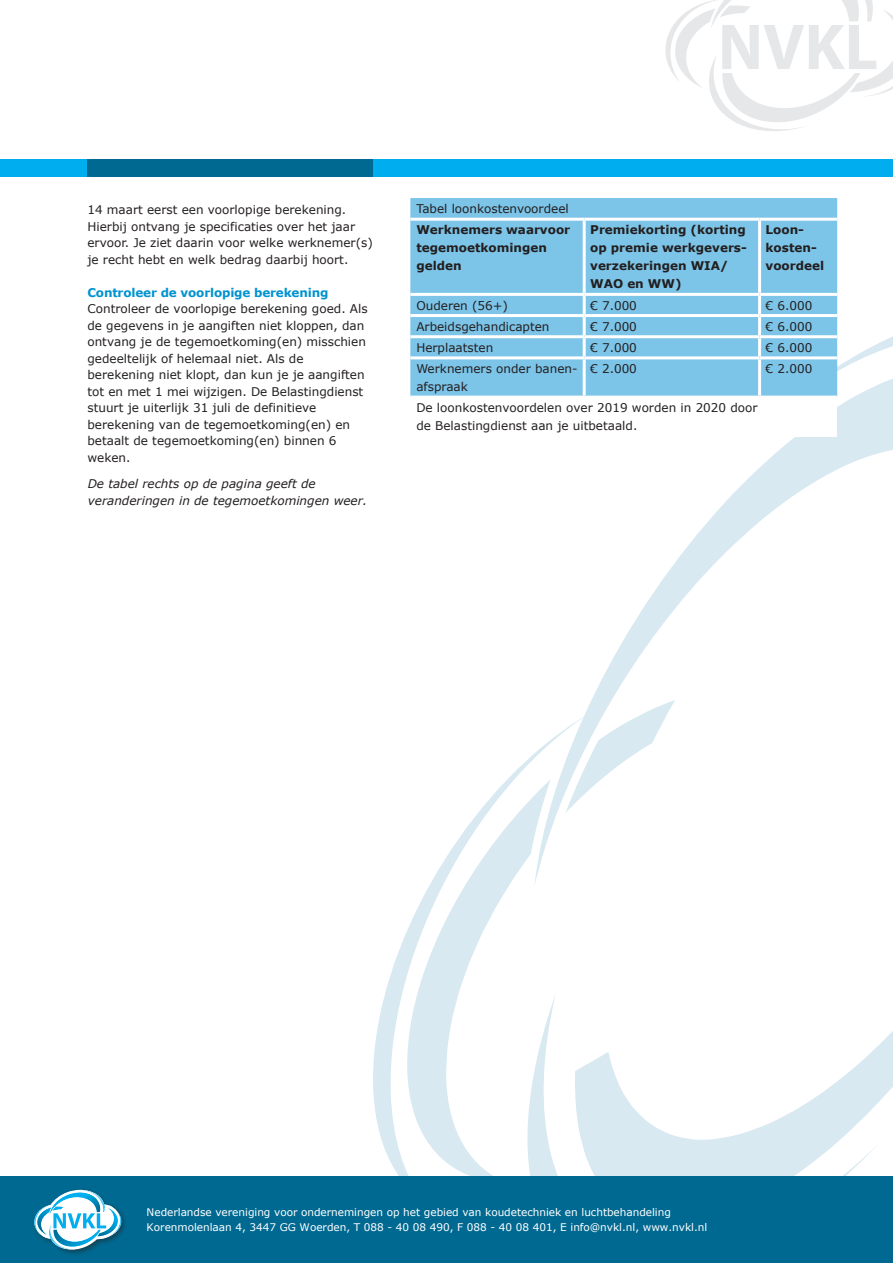
<style>
.page{position:relative;width:893px;height:1263px;background:#fff}
.page>*{position:absolute;margin:0;border:0;box-sizing:border-box;transform-origin:0 0}
.t1{font:12px/16.5px "Verdana";color:#231f20}
.t2{font:700 12px/18px "Verdana";color:#231f20}
.t3{font:italic 12px/16.5px "Verdana";color:#231f20}
.t4{font:700 12px "Verdana";letter-spacing:-.015em;color:#0093d0}
.t5{font:10.5px/15px "Verdana";letter-spacing:-.005em;color:#fff}
</style>
<div class="page">
<svg style="left:373px;top:276px;width:520px;height:900px"></svg>
<svg style="left:665px;top:0;width:228px;height:131px"></svg>
<div style="left:0;top:1177px;width:893px;height:86px;background:#006991"></div>
<div style="left:32px;top:1188px;width:95px;height:68px;background:#231f20;opacity:.5"></div>
<svg style="left:34px;top:1188px;width:88px;height:64px"></svg>
<div style="left:0;top:159px;width:893px;height:17px;background:#00aeef"></div>
<div style="left:88px;top:159px;width:285px;height:17px;background:#006991"></div>
<div style="left:410px;top:198px;width:427px;height:198px;background:#7cc4e8"></div>
<div style="left:410px;top:397px;width:427px;height:39px;background:#fff"></div>
<hr style="left:410px;top:218px;width:174px;height:3px;background:#fff">
<hr style="left:584px;top:218px;width:176px;height:3px;background:#fff">
<hr style="left:583px;top:221px;width:3px;height:72px;background:#fff">
<hr style="left:760px;top:218px;width:77px;height:3px;background:#fff">
<hr style="left:758px;top:221px;width:3px;height:72px;background:#fff">
<hr style="left:410px;top:293px;width:174px;height:3px;background:#fff">
<hr style="left:584px;top:293px;width:176px;height:3px;background:#fff">
<hr style="left:583px;top:296px;width:3px;height:18px;background:#fff">
<hr style="left:760px;top:293px;width:77px;height:3px;background:#fff">
<hr style="left:758px;top:296px;width:3px;height:18px;background:#fff">
<hr style="left:410px;top:314px;width:174px;height:3px;background:#fff">
<hr style="left:584px;top:314px;width:176px;height:3px;background:#fff">
<hr style="left:583px;top:317px;width:3px;height:18px;background:#fff">
<hr style="left:760px;top:314px;width:77px;height:3px;background:#fff">
<hr style="left:758px;top:317px;width:3px;height:18px;background:#fff">
<hr style="left:410px;top:335px;width:174px;height:3px;background:#fff">
<hr style="left:584px;top:335px;width:176px;height:3px;background:#fff">
<hr style="left:583px;top:338px;width:3px;height:18px;background:#fff">
<hr style="left:760px;top:335px;width:77px;height:3px;background:#fff">
<hr style="left:758px;top:338px;width:3px;height:18px;background:#fff">
<hr style="left:410px;top:356px;width:174px;height:3px;background:#fff">
<hr style="left:584px;top:356px;width:176px;height:3px;background:#fff">
<hr style="left:583px;top:359px;width:3px;height:37px;background:#fff">
<hr style="left:760px;top:356px;width:77px;height:3px;background:#fff">
<hr style="left:758px;top:359px;width:3px;height:37px;background:#fff">
<hr style="left:410px;top:396px;width:174px;height:3px;background:#fff">
<hr style="left:584px;top:396px;width:176px;height:3px;background:#fff">
<hr style="left:760px;top:396px;width:77px;height:3px;background:#fff">
<hr style="left:0;top:1176px;width:893px;height:3px;background:#006991">
<p class="t1" style="left:87px;top:203px;width:287px">14 maart eerst een voorlopige berekening.<br>Hierbij ontvang je specificaties over het jaar ervoor. Je ziet daarin voor welke werknemer(s) je recht hebt en welk bedrag daarbij hoort.</p>
<p class="t4" style="left:87px;top:284px;width:243px">Controleer de voorlopige berekening</p>
<p class="t1" style="left:87px;top:302px;width:282px">Controleer de voorlopige berekening goed. Als de gegevens in je aangiften niet kloppen, dan ontvang je de tegemoetkoming(en) misschien gedeeltelijk of helemaal niet. Als de berekening niet klopt, dan kun je je aangiften tot en met 1 mei wijzigen. De Belastingdienst stuurt je uiterlijk 31 juli de definitieve berekening van de tegemoetkoming(en) en betaalt de tegemoetkoming(en) binnen 6 weken.</p>
<p class="t3" style="left:88px;top:477px;width:281px">De tabel rechts op de pagina geeft de veranderingen in de tegemoetkomingen weer.</p>
<p class="t1" style="left:416px;top:202px;width:154px">Tabel loonkostenvoordeel</p>
<p class="t2" style="left:416px;top:222px;width:155px">Werknemers waarvoor tegemoetkomingen gelden</p>
<p class="t2" style="left:590px;top:222px;width:158px">Premiekorting (korting op premie werkgevers&shy;verzekeringen WIA/<br>WAO en WW)</p>
<p class="t2" style="left:766px;top:222px;width:60px">Loon&shy;kosten&shy;voordeel</p>
<p class="t1" style="left:416px;top:298px;width:93px">Ouderen (56+)</p>
<p class="t1" style="left:590px;top:298px;width:48px">€ 7.000</p>
<p class="t1" style="left:766px;top:298px;width:48px">€ 6.000</p>
<p class="t1" style="left:416px;top:319px;width:135px">Arbeidsgehandicapten</p>
<p class="t1" style="left:590px;top:319px;width:48px">€ 7.000</p>
<p class="t1" style="left:766px;top:319px;width:48px">€ 6.000</p>
<p class="t1" style="left:416px;top:340px;width:78px">Herplaatsten</p>
<p class="t1" style="left:590px;top:340px;width:48px">€ 7.000</p>
<p class="t1" style="left:766px;top:340px;width:48px">€ 6.000</p>
<p class="t1" style="left:416px;top:361px;width:163px;line-height:18px">Werknemers onder banen&shy;afspraak</p>
<p class="t1" style="left:590px;top:361px;width:48px">€ 2.000</p>
<p class="t1" style="left:766px;top:361px;width:48px">€ 2.000</p>
<p class="t1" style="left:416px;top:400px;width:343px;line-height:18px">De loonkostenvoordelen over 2019 worden in 2020 door de Belastingdienst aan je uitbetaald.</p>
<p class="t5" style="left:147px;top:1204px;width:562px">Nederlandse vereniging voor ondernemingen op het gebied van koudetechniek en luchtbehandeling<br>Korenmolenlaan 4, 3447 GG Woerden, T 088 - 40 08 490, F 088 - 40 08 401, E info@nvkl.nl, www.nvkl.nl</p>
</div>
